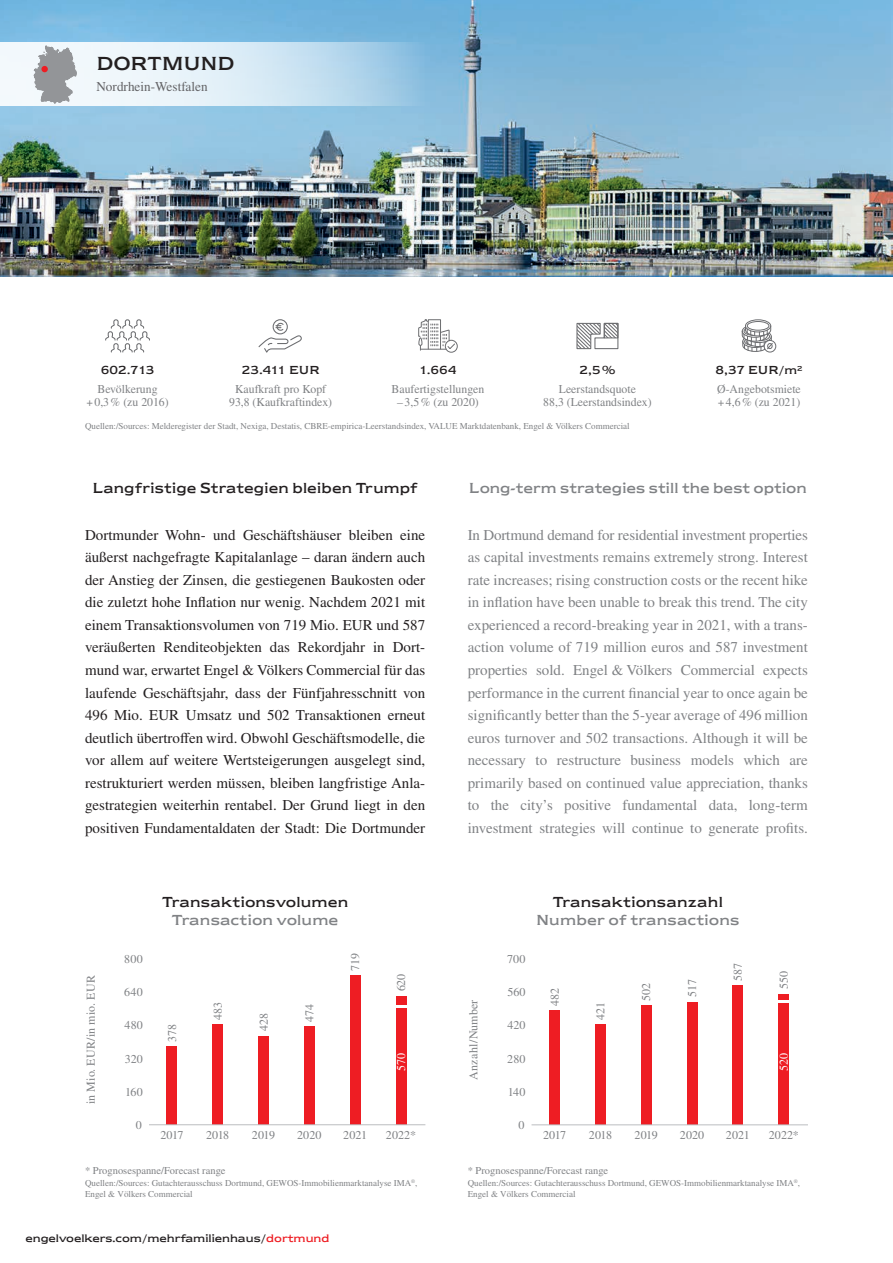
<style>
.page{position:relative;width:893px;height:1263px;background:#fff}
.page>*{position:absolute;margin:0;border:0;box-sizing:border-box;transform-origin:0 0}
.EV_MI_Standort_im_Bi{font:19.5px "Newtext EFML";letter-spacing:-.01em;color:#231f20}
.EV_MI_Fließtext_Copy{font:15px/22.5px "Times LTW1 G";color:#808285;text-align:justify}
.EV_MI_Fließtext_Copy-2{font:15px/22.5px "Times LTW1 G";color:#231f20;text-align:justify}
.EV_MI_Sublines{font:15px/18px "Newtext EFML";letter-spacing:.01em;color:#808285;text-align:center}
.EV_MI_Sublines-2{font:15px/18px "Newtext EFML";letter-spacing:.01em;color:#231f20;text-align:center}
.EV_MI_Bundesland_im{font:13.5px "Times LTW1 G";color:#636366}
.EV_MI_Kennzahl_Legen{font:12px "Times LTW1 G";color:#808285}
.EV_MI_Kennzahl_Zahl{font:12px "Newtext EFML";letter-spacing:.01em;color:#231f20}
.EV_MI_Kennzahl_Legen-2{font:12px "Times LTW1 G";letter-spacing:.02em;color:#808285}
.t1{font:12px "Times LTW1 G";color:#fff}
.t2{font:11.25px "Newtext EFML";color:#231f20}
.t3{font:10.5px "Times LTW1 G";color:#808285}
.EV_MI_Quellenangabe{font:9px/10.8px "Times LTW1 G";color:#808285}
.s1{color:#808285}
.s2{color:#231f20}
.s3{color:#ee1d23}
</style>
<div class="page">
<img style="left:0;top:0;width:893px;height:276px">
<div style="left:167px;top:1046px;width:10px;height:79px;background:#ee1d23"></div>
<div style="left:212px;top:1024px;width:11px;height:101px;background:#ee1d23"></div>
<div style="left:258px;top:1036px;width:11px;height:89px;background:#ee1d23"></div>
<div style="left:304px;top:1026px;width:11px;height:99px;background:#ee1d23"></div>
<div style="left:350px;top:975px;width:10px;height:150px;background:#ee1d23"></div>
<div style="left:396px;top:996px;width:10px;height:129px;background:#ee1d23"></div>
<hr style="left:149px;top:1124px;width:276px;height:1px;background:#bcbdc0">
<svg style="left:396px;top:1005px;width:10px;height:3px"></svg>
<div style="left:549px;top:1010px;width:11px;height:115px;background:#ee1d23"></div>
<div style="left:595px;top:1025px;width:11px;height:100px;background:#ee1d23"></div>
<div style="left:641px;top:1005px;width:11px;height:120px;background:#ee1d23"></div>
<div style="left:687px;top:1002px;width:10px;height:123px;background:#ee1d23"></div>
<div style="left:733px;top:985px;width:10px;height:140px;background:#ee1d23"></div>
<div style="left:778px;top:994px;width:11px;height:131px;background:#ee1d23"></div>
<hr style="left:531px;top:1124px;width:277px;height:1px;background:#bcbdc0">
<svg style="left:778px;top:1000px;width:11px;height:3px"></svg>
<svg style="left:105px;top:319px;width:45px;height:34px"></svg>
<div style="left:273px;top:319px;width:15px;height:15px;border:1px solid #6c6d70;border-radius:50%"></div>
<svg style="left:258px;top:322px;width:44px;height:31px"></svg>
<div style="left:445px;top:340px;width:13px;height:13px;border:1px solid #6c6d70;border-radius:50%"></div>
<svg style="left:418px;top:319px;width:38px;height:31px"></svg>
<svg style="left:576px;top:322px;width:43px;height:28px"></svg>
<div style="left:604px;top:323px;width:14px;height:15px;border:1px solid #6c6d70"></div>
<div style="left:747px;top:321px;width:22px;height:10px;border:1px solid #6c6d70;border-radius:50%"></div>
<div style="left:745px;top:319px;width:26px;height:13px;border:1px solid #6c6d70;border-radius:50%"></div>
<div style="left:764px;top:340px;width:12px;height:12px;border:1px solid #6c6d70;border-radius:50%"></div>
<svg style="left:741px;top:325px;width:33px;height:27px"></svg>
<svg style="left:0;top:43px;width:425px;height:63px"></svg>
<svg style="left:34px;top:45px;width:43px;height:58px"></svg>
<div style="left:41px;top:66px;width:7px;height:6px;background:#ee1d23;border-radius:50%"></div>
<p class="EV_MI_Standort_im_Bi" style="left:96px;top:53px;width:140px">DORTMUND</p>
<p class="EV_MI_Bundesland_im" style="left:96px;top:79px;width:113px">Nordrhein-Westfalen</p>
<p class="EV_MI_Kennzahl_Zahl" style="left:101px;top:363px;width:55px">602.713</p>
<p class="EV_MI_Kennzahl_Zahl" style="left:242px;top:363px;width:79px">23.411 EUR</p>
<p class="EV_MI_Kennzahl_Zahl" style="left:419px;top:363px;width:39px">1.664</p>
<p class="EV_MI_Kennzahl_Zahl" style="left:579px;top:363px;width:38px">2,5%</p>
<p class="EV_MI_Kennzahl_Zahl" style="left:715px;top:363px;width:89px">8,37 EUR/m²</p>
<p class="EV_MI_Kennzahl_Legen" style="left:98px;top:382px;width:62px">Bevölkerung</p>
<p class="EV_MI_Kennzahl_Legen" style="left:86px;top:395px;width:84px">+0,3% (zu 2016)</p>
<p class="EV_MI_Kennzahl_Legen" style="left:717px;top:382px;width:85px">Ø-Angebotsmiete</p>
<p class="EV_MI_Kennzahl_Legen" style="left:718px;top:395px;width:84px">+4,6% (zu 2021)</p>
<p class="EV_MI_Kennzahl_Legen" style="left:235px;top:382px;width:93px">Kaufkraft pro Kopf</p>
<p class="EV_MI_Kennzahl_Legen" style="left:229px;top:395px;width:105px">93,8 (Kaufkraftindex)</p>
<p class="EV_MI_Kennzahl_Legen" style="left:392px;top:382px;width:94px">Baufertigstellungen</p>
<p class="EV_MI_Kennzahl_Legen" style="left:397px;top:395px;width:83px">–3,5% (zu 2020)</p>
<p class="EV_MI_Kennzahl_Legen" style="left:559px;top:382px;width:79px">Leerstandsquote</p>
<p class="EV_MI_Kennzahl_Legen" style="left:543px;top:395px;width:110px">88,3 (Leerstandsindex)</p>
<p class="EV_MI_Quellenangabe" style="left:85px;top:421px;width:546px">Quellen:/Sources: Melderegister der Stadt, Nexiga, Destatis, CBRE-empirica-Leerstandsindex, VALUE Marktdatenbank, Engel &amp; Völkers Commercial</p>
<p class="EV_MI_Sublines-2" style="left:93px;top:479px;width:327px">Langfristige Strategien bleiben Trumpf</p>
<p class="EV_MI_Fließtext_Copy-2" style="left:85px;top:523px;width:342px">Dortmunder Wohn- und Geschäftshäuser bleiben eine äußerst nachgefragte Kapitalanlage – daran ändern auch der Anstieg der Zinsen, die gestiegenen Baukosten oder die zuletzt hohe Inflation nur wenig. Nachdem 2021 mit einem Transaktionsvolumen von 719 Mio. EUR und 587 veräußerten Renditeobjekten das Rekordjahr in Dort&shy;mund war, erwartet Engel &amp; Völkers Commercial für das laufende Geschäftsjahr, dass der Fünfjahresschnitt von 496 Mio. EUR Umsatz und 502 Transaktionen erneut deutlich übertroffen wird. Obwohl Geschäftsmodelle, die vor allem auf weitere Wertsteigerungen ausgelegt sind, restrukturiert werden müssen, bleiben langfristige Anla&shy;gestrategien weiterhin rentabel. Der Grund liegt in den positiven Fundamentaldaten der Stadt: Die Dortmunder</p>
<p class="EV_MI_Sublines" style="left:469px;top:479px;width:339px">Long-term strategies still the best option</p>
<p class="EV_MI_Fließtext_Copy" style="left:468px;top:523px;width:342px">In Dortmund demand for residential investment properties as capital investments remains extremely strong. Interest rate increases; rising construction costs or the recent hike in inflation have been unable to break this trend. The city experienced a record-breaking year in 2021, with a trans&shy;action volume of 719 million euros and 587 investment properties sold. Engel &amp; Völkers Commercial expects performance in the current financial year to once again be significantly better than the 5-year average of 496 million euros turnover and 502 transactions. Although it will be necessary to restructure business models which are primarily based on continued value appreciation, thanks to the city’s positive fundamental data, long-term investment strategies will continue to generate profits.</p>
<p class="EV_MI_Sublines-2" style="left:162px;top:893px;width:188px">Transaktionsvolumen<br><span class="s1">Transaction volume</span></p>
<p class="EV_MI_Sublines" style="left:536px;top:893px;width:205px"><span class="s2">Transaktionsanzahl<br></span>Number of transactions</p>
<p class="EV_MI_Kennzahl_Legen-2" style="left:84px;top:1104px;width:131px;rotate:-90deg">in Mio. EUR/in mio. EUR</p>
<p class="EV_MI_Kennzahl_Legen" style="left:124px;top:952px;width:20px">800</p>
<p class="EV_MI_Kennzahl_Legen" style="left:124px;top:985px;width:20px">640</p>
<p class="EV_MI_Kennzahl_Legen" style="left:125px;top:1018px;width:20px">480</p>
<p class="EV_MI_Kennzahl_Legen" style="left:125px;top:1052px;width:19px">320</p>
<p class="EV_MI_Kennzahl_Legen" style="left:125px;top:1085px;width:19px">160</p>
<p class="EV_MI_Kennzahl_Legen" style="left:165px;top:1041px;width:19px;rotate:-90deg">378</p>
<p class="EV_MI_Kennzahl_Legen" style="left:211px;top:1020px;width:19px;rotate:-90deg">483</p>
<p class="EV_MI_Kennzahl_Legen" style="left:257px;top:1031px;width:19px;rotate:-90deg">428</p>
<p class="EV_MI_Kennzahl_Legen" style="left:303px;top:1022px;width:19px;rotate:-90deg">474</p>
<p class="EV_MI_Kennzahl_Legen" style="left:348px;top:971px;width:19px;rotate:-90deg">719</p>
<p class="EV_MI_Kennzahl_Legen" style="left:394px;top:991px;width:19px;rotate:-90deg">620</p>
<p class="t1" style="left:394px;top:1071px;width:20px;rotate:-90deg">570</p>
<p class="EV_MI_Kennzahl_Legen-2" style="left:466px;top:1080px;width:82px;rotate:-90deg">Anzahl/Number</p>
<p class="EV_MI_Kennzahl_Legen" style="left:507px;top:952px;width:20px">700</p>
<p class="EV_MI_Kennzahl_Legen" style="left:507px;top:985px;width:20px">560</p>
<p class="EV_MI_Kennzahl_Legen" style="left:508px;top:1018px;width:19px">420</p>
<p class="EV_MI_Kennzahl_Legen" style="left:507px;top:1052px;width:20px">280</p>
<p class="EV_MI_Kennzahl_Legen" style="left:508px;top:1085px;width:19px">140</p>
<p class="EV_MI_Kennzahl_Legen" style="left:548px;top:1006px;width:19px;rotate:-90deg">482</p>
<p class="EV_MI_Kennzahl_Legen" style="left:593px;top:1020px;width:19px;rotate:-90deg">421</p>
<p class="EV_MI_Kennzahl_Legen" style="left:639px;top:1001px;width:19px;rotate:-90deg">502</p>
<p class="EV_MI_Kennzahl_Legen" style="left:685px;top:997px;width:19px;rotate:-90deg">517</p>
<p class="EV_MI_Kennzahl_Legen" style="left:731px;top:981px;width:19px;rotate:-90deg">587</p>
<p class="EV_MI_Kennzahl_Legen" style="left:777px;top:989px;width:19px;rotate:-90deg">550</p>
<p class="t1" style="left:777px;top:1071px;width:19px;rotate:-90deg">520</p>
<p class="EV_MI_Kennzahl_Legen" style="left:136px;top:1118px;width:7px">0</p>
<p class="EV_MI_Kennzahl_Legen" style="left:160px;top:1128px;width:25px">2017</p>
<p class="EV_MI_Kennzahl_Legen" style="left:206px;top:1128px;width:25px">2018</p>
<p class="EV_MI_Kennzahl_Legen" style="left:252px;top:1128px;width:25px">2019</p>
<p class="EV_MI_Kennzahl_Legen" style="left:297px;top:1128px;width:26px">2020</p>
<p class="EV_MI_Kennzahl_Legen" style="left:343px;top:1128px;width:25px">2021</p>
<p class="EV_MI_Kennzahl_Legen" style="left:386px;top:1128px;width:32px">2022*</p>
<p class="EV_MI_Kennzahl_Legen" style="left:518px;top:1118px;width:7px">0</p>
<p class="EV_MI_Kennzahl_Legen" style="left:543px;top:1128px;width:25px">2017</p>
<p class="EV_MI_Kennzahl_Legen" style="left:589px;top:1128px;width:25px">2018</p>
<p class="EV_MI_Kennzahl_Legen" style="left:635px;top:1128px;width:25px">2019</p>
<p class="EV_MI_Kennzahl_Legen" style="left:680px;top:1128px;width:26px">2020</p>
<p class="EV_MI_Kennzahl_Legen" style="left:726px;top:1128px;width:25px">2021</p>
<p class="EV_MI_Kennzahl_Legen" style="left:769px;top:1128px;width:32px">2022*</p>
<p class="t3" style="left:85px;top:1164px;width:142px">* Prognosespanne/Forecast range</p>
<p class="t3" style="left:468px;top:1164px;width:142px">* Prognosespanne/Forecast range</p>
<p class="EV_MI_Quellenangabe" style="left:85px;top:1178px;width:334px">Quellen:/Sources: Gutachterausschuss Dortmund, GEWOS-Immobilienmarktanalyse IMA<sup>®</sup>,<br>Engel &amp; Völkers Commercial</p>
<p class="EV_MI_Quellenangabe" style="left:468px;top:1178px;width:334px">Quellen:/Sources: Gutachterausschuss Dortmund, GEWOS-Immobilienmarktanalyse IMA<sup>®</sup>,<br>Engel &amp; Völkers Commercial</p>
<p class="t2" style="left:26px;top:1231px;width:305px">engelvoelkers.com/mehrfamilienhaus/<span class="s3">dortmund</span></p>
</div>
